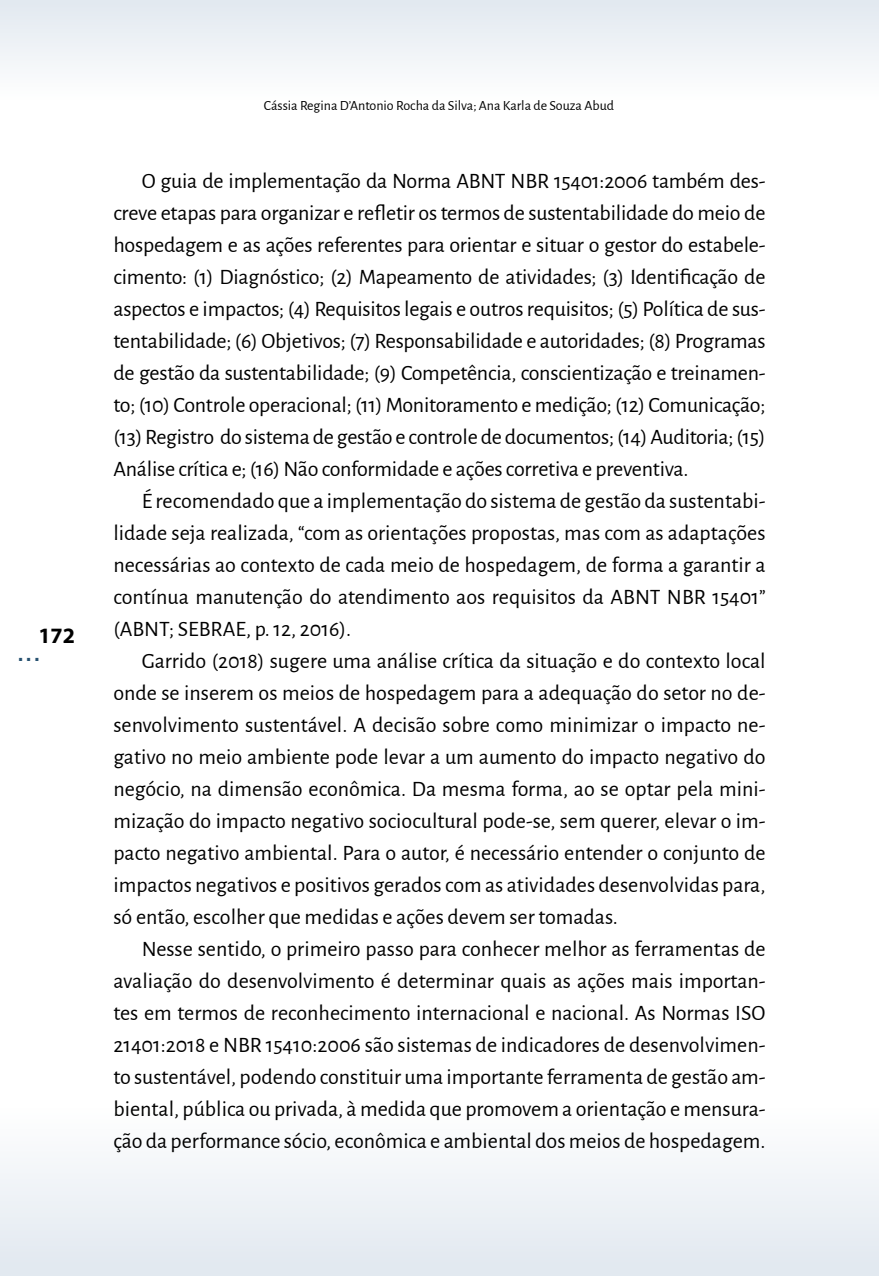
<style>
.page{position:relative;width:879px;height:1276px;background:#fff}
.page>*{position:absolute;margin:0;border:0;box-sizing:border-box;transform-origin:0 0}
.t1{font:22px/32px "Alegreya Sans";color:#000;text-align:justify}
.t2{font:700 22px "Myriad Pro";color:#000}
.t3{font:700 22px "Eurose";color:#275170}
.t4{font:14px "Alegreya Sans";color:#000}
</style>
<div class="page">
<div style="left:0;top:0;width:879px;height:255px;background:linear-gradient(to bottom,#ecf0f5,#fff)"></div>
<div style="left:0;top:1057px;width:879px;height:219px;background:linear-gradient(to bottom,#fff,#e2e9f0)"></div>
<p class="t2" style="left:38px;top:621px;width:38px">172</p>
<p class="t3" style="left:17px;top:641px;width:26px">...</p>
<p class="t4" style="left:264px;top:96px;width:352px">Cássia Regina D’Antonio Rocha da Silva; Ana Karla de Souza Abud</p>
<p class="t1" style="left:113px;top:163px;width:654px;text-indent:28px">O guia de implementação da Norma ABNT NBR 15401:2006 também des&shy;creve etapas para organizar e refletir os termos de sustentabilidade do meio de hospedagem e as ações referentes para orientar e situar o gestor do estabele&shy;cimento: (1) Diagnóstico; (2) Mapeamento de atividades; (3) Identificação de aspectos e impactos; (4) Requisitos legais e outros requisitos; (5) Política de sus&shy;tentabilidade; (6) Objetivos; (7) Responsabilidade e autoridades; (8) Programas de gestão da sustentabilidade; (9) Competência, conscientização e treinamen&shy;to; (10) Controle operacional; (11) Monitoramento e medição; (12) Comunicação; (13) Registro do sistema de gestão e controle de documentos; (14) Auditoria; (15)<br>Análise crítica e; (16) Não conformidade e ações corretiva e preventiva.</p>
<p class="t1" style="left:113px;top:484px;width:653px;text-indent:28px">É recomendado que a implementação do sistema de gestão da sustentabi&shy;lidade seja realizada, “com as orientações propostas, mas com as adaptações necessárias ao contexto de cada meio de hospedagem, de forma a garantir a contínua manutenção do atendimento aos requisitos da ABNT NBR 15401” (ABNT; SEBRAE, p. 12, 2016).</p>
<p class="t1" style="left:113px;top:644px;width:654px;text-indent:28px">Garrido (2018) sugere uma análise crítica da situação e do contexto local onde se inserem os meios de hospedagem para a adequação do setor no de&shy;senvolvimento sustentável. A decisão sobre como minimizar o impacto ne&shy;gativo no meio ambiente pode levar a um aumento do impacto negativo do negócio, na dimensão econômica. Da mesma forma, ao se optar pela mini&shy;mização do impacto negativo sociocultural pode-se, sem querer, elevar o im&shy;pacto negativo ambiental. Para o autor, é necessário entender o conjunto de impactos negativos e positivos gerados com as atividades desenvolvidas para, só então, escolher que medidas e ações devem ser tomadas.</p>
<p class="t1" style="left:113px;top:932px;width:654px;text-indent:28px">Nesse sentido, o primeiro passo para conhecer melhor as ferramentas de avaliação do desenvolvimento é determinar quais as ações mais importan&shy;tes em termos de reconhecimento internacional e nacional. As Normas ISO 21401:2018 e NBR 15410:2006 são sistemas de indicadores de desenvolvimen&shy;to sustentável, podendo constituir uma importante ferramenta de gestão am&shy;biental, pública ou privada, à medida que promovem a orientação e mensura&shy;ção da performance sócio, econômica e ambiental dos meios de hospedagem.</p>
</div>
